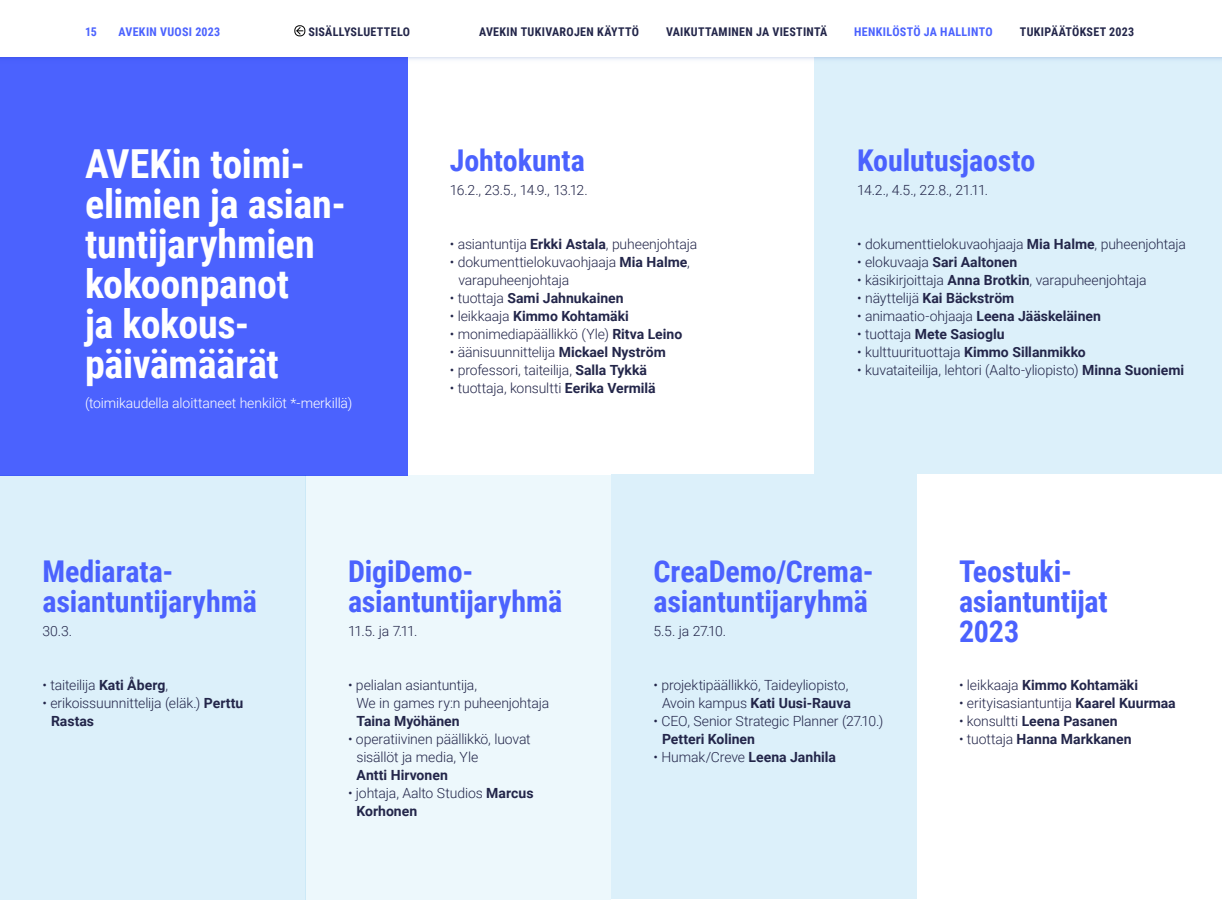
<style>
.page{position:relative;width:1222px;height:900px;background:#fff}
.page>*{position:absolute;margin:0;border:0;box-sizing:border-box;transform-origin:0 0}
.iso_otsikko{font:700 40px/40px "Roboto Condensed";letter-spacing:-.01em;color:#fff}
.leipis{font:700 30px/30px "Roboto Condensed";letter-spacing:-.005em;color:#4b62fe}
.leipis-2{font:300 14px/18px "Roboto";letter-spacing:-.01em;color:#23264a}
.leipis-3{font:700 14px "Roboto";color:#23264a}
.iso_otsikko-2{font:300 14px "Roboto";letter-spacing:-.01em;color:#fff}
.t1{font:700 12px "Roboto Condensed";letter-spacing:.025em;color:#23264a}
.t2{font:700 12px "Roboto Condensed";letter-spacing:.025em;color:#4b62fe}
.s1{font-weight:700}
.s2{font-weight:300}
</style>
<div class="page">
<svg style="left:407px;top:57px;width:407px;height:10px"></svg>
<svg style="left:294px;top:25px;width:11px;height:11px"></svg>
<div style="left:0;top:57px;width:407px;height:418px;background:#4b62fe"></div>
<div style="left:814px;top:57px;width:408px;height:417px;background:#dcf0fa"></div>
<div style="left:0;top:475px;width:305px;height:425px;background:#dcf0fa"></div>
<div style="left:305px;top:475px;width:306px;height:425px;background:#edf8fc"></div>
<div style="left:611px;top:474px;width:305px;height:425px;background:#dcf0fa"></div>
<p class="t2" style="left:85px;top:23px;width:13px">15</p>
<p class="t2" style="left:119px;top:23px;width:103px">AVEKIN VUOSI 2023</p>
<p class="t1" style="left:308px;top:23px;width:103px">SISÄLLYSLUETTELO</p>
<p class="t1" style="left:479px;top:23px;width:162px">AVEKIN TUKIVAROJEN KÄYTTÖ</p>
<p class="t1" style="left:666px;top:23px;width:163px">VAIKUTTAMINEN JA VIESTINTÄ</p>
<p class="t2" style="left:854px;top:23px;width:140px">HENKILÖSTÖ JA HALLINTO</p>
<p class="t1" style="left:1020px;top:23px;width:116px">TUKIPÄÄTÖKSET 2023</p>
<p class="iso_otsikko" style="left:85px;top:142px;width:258px">AVEKin toimi&shy;elimien ja asian&shy;tuntijaryhmien kokoonpanot<br>ja kokous&shy;päivämäärät</p>
<p class="iso_otsikko-2" style="left:85px;top:393px;width:269px">(toimikaudella aloittaneet henkilöt *-merkillä)</p>
<p class="leipis" style="left:450px;top:144px;width:137px">Johtokunta</p>
<p class="leipis-2" style="left:450px;top:181px;width:139px">16.2., 23.5., 14.9., 13.12.</p>
<p class="leipis-2" style="left:450px;top:235px;width:249px">• asiantuntija <span class="s1">Erkki Astala</span>, puheenjohtaja</p>
<p class="leipis-2" style="left:458px;top:253px;width:233px;text-indent:-8px">• dokumenttielokuvaohjaaja <span class="s1">Mia Halme</span>, varapuheenjohtaja</p>
<p class="leipis-3" style="left:450px;top:288px;width:175px"><span class="s2">• tuottaja</span> Sami Jahnukainen</p>
<p class="leipis-3" style="left:450px;top:306px;width:181px"><span class="s2">• leikkaaja</span> Kimmo Kohtamäki</p>
<p class="leipis-2" style="left:450px;top:325px;width:234px">• monimediapäällikkö (Yle) <span class="s1">Ritva Leino</span></p>
<p class="leipis-2" style="left:450px;top:343px;width:217px">• äänisuunnittelija <span class="s1">Mickael Nyström</span></p>
<p class="leipis-2" style="left:450px;top:361px;width:199px">• professori, taiteilija, <span class="s1">Salla Tykkä</span></p>
<p class="leipis-2" style="left:450px;top:379px;width:207px">• tuottaja, konsultti <span class="s1">Eerika Vermilä</span></p>
<p class="leipis" style="left:857px;top:144px;width:180px">Koulutusjaosto</p>
<p class="leipis-2" style="left:857px;top:181px;width:133px">14.2., 4.5., 22.8., 21.11.</p>
<p class="leipis-2" style="left:857px;top:235px;width:330px">• dokumenttielokuvaohjaaja <span class="s1">Mia Halme</span>, puheenjohtaja</p>
<p class="leipis-3" style="left:857px;top:252px;width:162px"><span class="s2">• elokuvaaja</span> Sari Aaltonen</p>
<p class="leipis-2" style="left:857px;top:271px;width:291px">• käsikirjoittaja <span class="s1">Anna Brotkin</span>, varapuheenjohtaja</p>
<p class="leipis-3" style="left:857px;top:288px;width:159px"><span class="s2">• näyttelijä</span> Kai Bäckström</p>
<p class="leipis-2" style="left:857px;top:307px;width:245px">• animaatio-ohjaaja <span class="s1">Leena Jääskeläinen</span></p>
<p class="leipis-3" style="left:857px;top:324px;width:149px"><span class="s2">• tuottaja</span> Mete Sasioglu</p>
<p class="leipis-2" style="left:857px;top:343px;width:230px">• kulttuurituottaja <span class="s1">Kimmo Sillanmikko</span></p>
<p class="leipis-2" style="left:857px;top:361px;width:328px">• kuvataiteilija, lehtori (Aalto-yliopisto) <span class="s1">Minna Suoniemi</span></p>
<p class="leipis" style="left:43px;top:555px;width:132px">Mediarata-</p>
<p class="leipis" style="left:43px;top:585px;width:216px">asiantuntijaryhmä</p>
<p class="leipis-2" style="left:43px;top:622px;width:31px">30.3.</p>
<p class="leipis-2" style="left:43px;top:676px;width:127px">• taiteilija <span class="s1">Kati Åberg</span>,</p>
<p class="leipis-2" style="left:51px;top:694px;width:194px;text-indent:-8px">• erikoissuunnittelija (eläk.) <span class="s1">Perttu<br>Rastas</span></p>
<p class="leipis" style="left:348px;top:555px;width:127px">DigiDemo-</p>
<p class="leipis" style="left:348px;top:585px;width:216px">asiantuntijaryhmä</p>
<p class="leipis-2" style="left:348px;top:622px;width:71px">11.5. ja 7.11.</p>
<p class="leipis-2" style="left:356px;top:676px;width:194px;text-indent:-9px">• pelialan asiantuntija,<br>We in games ry:n puheenjohtaja<br><span class="s1">Taina Myöhänen</span></p>
<p class="leipis-2" style="left:356px;top:730px;width:176px;text-indent:-8px">• operatiivinen päällikkö, luovat sisällöt ja media, Yle<br><span class="s1">Antti Hirvonen</span></p>
<p class="leipis-2" style="left:356px;top:784px;width:179px;text-indent:-9px">• johtaja, Aalto Studios <span class="s1">Marcus<br>Korhonen</span></p>
<p class="leipis" style="left:653px;top:555px;width:222px">CreaDemo/Crema&shy;asiantuntijaryhmä</p>
<p class="leipis-2" style="left:653px;top:622px;width:74px">5.5. ja 27.10.</p>
<p class="leipis-2" style="left:653px;top:676px;width:199px;text-align:right">• projektipäällikkö, Taideyliopisto,<br>Avoin kampus <span class="s1">Kati Uusi-Rauva</span></p>
<p class="leipis-2" style="left:662px;top:712px;width:223px;text-indent:-8px">• CEO, Senior Strategic Planner (27.10.)<br><span class="s1">Petteri Kolinen</span></p>
<p class="leipis-2" style="left:653px;top:748px;width:184px">• Humak/Creve <span class="s1">Leena Janhila</span></p>
<p class="leipis" style="left:959px;top:555px;width:150px">Teostuki&shy;asiantuntijat<br>2023</p>
<p class="leipis-3" style="left:959px;top:675px;width:181px"><span class="s2">• leikkaaja</span> Kimmo Kohtamäki</p>
<p class="leipis-2" style="left:959px;top:694px;width:218px">• erityisasiantuntija <span class="s1">Kaarel Kuurmaa</span></p>
<p class="leipis-3" style="left:959px;top:711px;width:160px"><span class="s2">• konsultti</span> Leena Pasanen</p>
<p class="leipis-3" style="left:959px;top:729px;width:174px"><span class="s2">• tuottaja</span> Hanna Markkanen</p>
</div>
